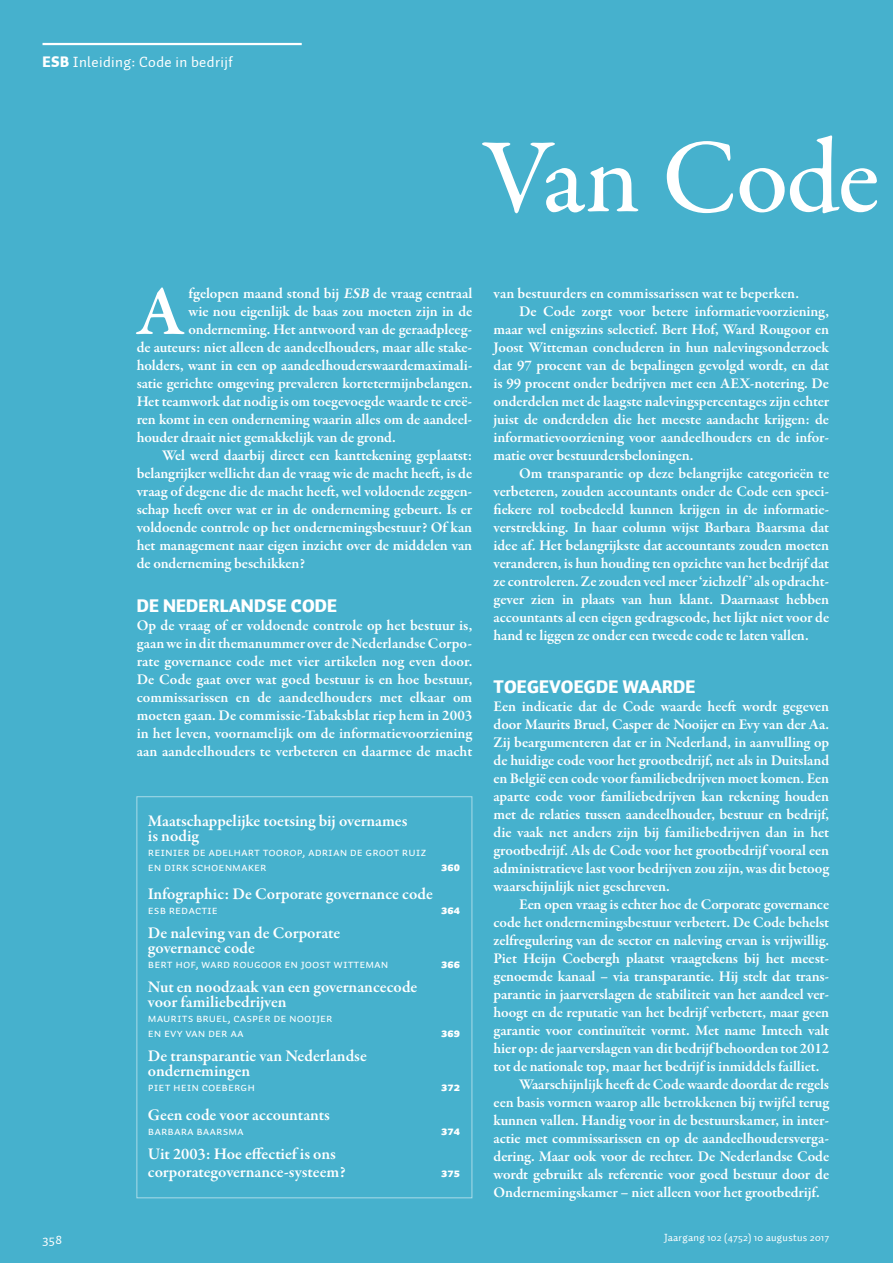
<style>
.page{position:relative;width:893px;height:1263px;background:#46b1cd}
.page>*{position:absolute;margin:0;border:0;box-sizing:border-box;transform-origin:0 0}
.t1{font:500 106.5px "Garamond Premr Pro";letter-spacing:-.015em;color:#fff}
.t2{font:600 71.4px "Garamond Premr Pro";color:#fff}
.t3{font:900 18px "Auto 1";letter-spacing:.01em;color:#fff}
.t4{font:600 16.5px/15px "Garamond Premr Pro";color:#fff}
.t5{font:600 15px/18px "Garamond Premr Pro";letter-spacing:-.01em;color:#fff;text-align:justify}
.t6{font:15px "Auto 1";letter-spacing:.025em;color:#fff}
.t7{font:13.5px "Auto 1";color:#fff}
.t8{font:12px/15px "Auto 1 Regular Sm Cp";color:#fff}
.t9{font:12px "Auto 1 Black Sm Cp";color:#fff}
.t10{font:10.5px "Auto 1";letter-spacing:.025em;color:#fff}
.s1{font-weight:900}
.s2{font-style:italic}
</style>
<div class="page">
<hr style="left:43px;top:43px;width:259px;height:2px;background:#fff">
<p class="t6" style="left:43px;top:53px;width:192px"><span class="s1">ESB</span> Inleiding: Code in bedrijf</p>
<p class="t1" style="left:482px;top:113px;width:399px">Van Code</p>
<p class="t2" style="left:137px;top:268px;width:50px">A</p>
<p class="t5" style="left:189px;top:284px;width:285px">fgelopen maand stond bij <span class="s2">ESB</span> de vraag centraal</p>
<p class="t5" style="left:189px;top:302px;width:285px">wie nou eigenlijk de baas zou moeten zijn in de</p>
<p class="t5" style="left:189px;top:320px;width:285px">onderneming. Het antwoord van de geraadpleeg-</p>
<p class="t5" style="left:137px;top:338px;width:337px">de auteurs: niet alleen de aandeelhouders, maar alle stake-</p>
<p class="t5" style="left:137px;top:356px;width:337px">holders, want in een op aandeelhouderswaardemaximali-</p>
<p class="t5" style="left:137px;top:374px;width:337px">satie gerichte omgeving prevaleren kortetermijnbelangen.</p>
<p class="t5" style="left:137px;top:392px;width:337px">Het teamwork dat nodig is om toegevoegde waarde te creë-</p>
<p class="t5" style="left:137px;top:410px;width:337px">ren komt in een onderneming waarin alles om de aandeel-</p>
<p class="t5" style="left:137px;top:428px;width:260px">houder draait niet gemakkelijk van de grond.</p>
<p class="t5" style="left:162px;top:446px;width:312px">Wel werd daarbij direct een kanttekening geplaatst:</p>
<p class="t5" style="left:137px;top:464px;width:337px">belangrijker wellicht dan de vraag wie de macht heeft, is de</p>
<p class="t5" style="left:137px;top:482px;width:337px">vraag of degene die de macht heeft, wel voldoende zeggen-</p>
<p class="t5" style="left:137px;top:500px;width:337px">schap heeft over wat er in de onderneming gebeurt. Is er</p>
<p class="t5" style="left:137px;top:518px;width:337px">voldoende controle op het ondernemingsbestuur? Of kan</p>
<p class="t5" style="left:137px;top:536px;width:337px">het management naar eigen inzicht over de middelen van</p>
<p class="t5" style="left:137px;top:554px;width:170px">de onderneming beschikken?</p>
<p class="t3" style="left:137px;top:594px;width:202px">DE NEDERLANDSE CODE</p>
<p class="t5" style="left:137px;top:617px;width:337px">Op de vraag of er voldoende controle op het bestuur is, gaan we in dit themanummer over de Nederlandse Corpo&shy;rate governance code met vier artikelen nog even door.<br>De Code gaat over wat goed bestuur is en hoe bestuur, commissarissen en de aandeelhouders met elkaar om moeten gaan. De commissie-Tabaksblat riep hem in 2003 in het leven, voornamelijk om de informatievoorziening aan aandeelhouders te verbeteren en daarmee de macht</p>
<p class="t4" style="left:148px;top:813px;width:261px">Maatschappelijke toetsing bij overnames is nodig</p>
<p class="t8" style="left:148px;top:844px;width:280px">REINIER DE ADELHART TOOROP, ADRIAN DE GROOT RUIZ<br>EN DIRK SCHOENMAKER</p>
<p class="t9" style="left:441px;top:860px;width:20px">360</p>
<p class="t4" style="left:148px;top:887px;width:286px">Infographic: De Corporate governance code</p>
<p class="t8" style="left:148px;top:903px;width:72px">ESB REDACTIE</p>
<p class="t9" style="left:441px;top:903px;width:20px">364</p>
<p class="t4" style="left:148px;top:926px;width:194px">De naleving van de Corporate governance code</p>
<p class="t8" style="left:148px;top:957px;width:242px">BERT HOF, WARD ROUGOOR EN JOOST WITTEMAN</p>
<p class="t9" style="left:441px;top:957px;width:20px">366</p>
<p class="t4" style="left:148px;top:980px;width:271px">Nut en noodzaak van een governancecode voor familiebedrijven</p>
<p class="t8" style="left:148px;top:1011px;width:186px">MAURITS BRUEL, CASPER DE NOOIJER<br>EN EVY VAN DER AA</p>
<p class="t9" style="left:441px;top:1026px;width:20px">369</p>
<p class="t4" style="left:148px;top:1049px;width:220px">De transparantie van Nederlandse ondernemingen</p>
<p class="t8" style="left:148px;top:1080px;width:109px">PIET HEIN COEBERGH</p>
<p class="t9" style="left:441px;top:1080px;width:20px">372</p>
<p class="t4" style="left:148px;top:1107px;width:183px">Geen code voor accountants</p>
<p class="t8" style="left:148px;top:1123px;width:97px">BARBARA BAARSMA</p>
<p class="t9" style="left:441px;top:1124px;width:20px">374</p>
<p class="t4" style="left:148px;top:1145px;width:199px;line-height:18px">Uit 2003: Hoe effectief is ons corporategovernance-systeem?</p>
<p class="t9" style="left:441px;top:1166px;width:20px">375</p>
<p class="t5" style="left:494px;top:284px;width:307px">van bestuurders en commissarissen wat te beperken.</p>
<p class="t5" style="left:519px;top:302px;width:312px">De Code zorgt voor betere informatievoorziening,</p>
<p class="t5" style="left:494px;top:320px;width:337px">maar wel enigszins selectief. Bert Hof, Ward Rougoor en</p>
<p class="t5" style="left:494px;top:338px;width:337px">Joost Witteman concluderen in hun nalevingsonderzoek</p>
<p class="t5" style="left:494px;top:356px;width:337px">dat 97 procent van de bepalingen gevolgd wordt, en dat</p>
<p class="t5" style="left:494px;top:374px;width:337px">is 99 procent onder bedrijven met een AEX-notering. De</p>
<p class="t5" style="left:494px;top:392px;width:337px">onderdelen met de laagste nalevingspercentages zijn echter</p>
<p class="t5" style="left:494px;top:410px;width:337px">juist de onderdelen die het meeste aandacht krijgen: de</p>
<p class="t5" style="left:494px;top:428px;width:337px">informatievoorziening voor aandeelhouders en de infor-</p>
<p class="t5" style="left:494px;top:446px;width:201px">matie over bestuurdersbeloningen.</p>
<p class="t5" style="left:519px;top:464px;width:312px">Om transparantie op deze belangrijke categorieën te</p>
<p class="t5" style="left:494px;top:482px;width:337px">verbeteren, zouden accountants onder de Code een speci-</p>
<p class="t5" style="left:494px;top:500px;width:337px">fiekere rol toebedeeld kunnen krijgen in de informatie-</p>
<p class="t5" style="left:494px;top:518px;width:337px">verstrekking. In haar column wijst Barbara Baarsma dat</p>
<p class="t5" style="left:494px;top:536px;width:337px">idee af. Het belangrijkste dat accountants zouden moeten</p>
<p class="t5" style="left:494px;top:554px;width:337px">veranderen, is hun houding ten opzichte van het bedrijf dat</p>
<p class="t5" style="left:494px;top:572px;width:337px">ze controleren. Ze zouden veel meer ‘zichzelf ’ als opdracht-</p>
<p class="t5" style="left:494px;top:590px;width:337px">gever zien in plaats van hun klant. Daarnaast hebben</p>
<p class="t5" style="left:494px;top:608px;width:337px">accountants al een eigen gedragscode, het lijkt niet voor de</p>
<p class="t5" style="left:494px;top:626px;width:316px">hand te liggen ze onder een tweede code te laten vallen.</p>
<p class="t3" style="left:494px;top:675px;width:204px">TOEGEVOEGDE WAARDE</p>
<p class="t5" style="left:494px;top:697px;width:337px">Een indicatie dat de Code waarde heeft wordt gegeven</p>
<p class="t5" style="left:494px;top:715px;width:337px">door Maurits Bruel, Casper de Nooijer en Evy van der Aa.</p>
<p class="t5" style="left:494px;top:733px;width:337px">Zij beargumenteren dat er in Nederland, in aanvulling op</p>
<p class="t5" style="left:494px;top:751px;width:337px">de huidige code voor het grootbedrijf, net als in Duitsland</p>
<p class="t5" style="left:494px;top:769px;width:337px">en België een code voor familiebedrijven moet komen. Een</p>
<p class="t5" style="left:494px;top:787px;width:337px">aparte code voor familiebedrijven kan rekening houden</p>
<p class="t5" style="left:494px;top:805px;width:337px">met de relaties tussen aandeelhouder, bestuur en bedrijf,</p>
<p class="t5" style="left:494px;top:823px;width:337px">die vaak net anders zijn bij familiebedrijven dan in het</p>
<p class="t5" style="left:494px;top:841px;width:337px">grootbedrijf. Als de Code voor het grootbedrijf vooral een</p>
<p class="t5" style="left:494px;top:859px;width:337px">administratieve last voor bedrijven zou zijn, was dit betoog</p>
<p class="t5" style="left:494px;top:877px;width:178px">waarschijnlijk niet geschreven.</p>
<p class="t5" style="left:519px;top:895px;width:312px">Een open vraag is echter hoe de Corporate governance</p>
<p class="t5" style="left:494px;top:913px;width:337px">code het ondernemingsbestuur verbetert. De Code behelst</p>
<p class="t5" style="left:494px;top:931px;width:337px">zelfregulering van de sector en naleving ervan is vrijwillig.</p>
<p class="t5" style="left:494px;top:949px;width:337px">Piet Heijn Coebergh plaatst vraagtekens bij het meest-</p>
<p class="t5" style="left:494px;top:967px;width:337px">genoemde kanaal – via transparantie. Hij stelt dat trans-</p>
<p class="t5" style="left:494px;top:985px;width:337px">parantie in jaarverslagen de stabiliteit van het aandeel ver-</p>
<p class="t5" style="left:494px;top:1003px;width:337px">hoogt en de reputatie van het bedrijf verbetert, maar geen</p>
<p class="t5" style="left:494px;top:1021px;width:337px">garantie voor continuïteit vormt. Met name Imtech valt</p>
<p class="t5" style="left:494px;top:1039px;width:337px">hier op: de jaarverslagen van dit bedrijf behoorden tot 2012</p>
<p class="t5" style="left:494px;top:1057px;width:327px">tot de nationale top, maar het bedrijf is inmiddels failliet.</p>
<p class="t5" style="left:519px;top:1075px;width:312px">Waarschijnlijk heeft de Code waarde doordat de regels</p>
<p class="t5" style="left:494px;top:1093px;width:337px">een basis vormen waarop alle betrokkenen bij twijfel terug</p>
<p class="t5" style="left:494px;top:1111px;width:337px">kunnen vallen. Handig voor in de bestuurskamer, in inter-</p>
<p class="t5" style="left:494px;top:1129px;width:337px">actie met commissarissen en op de aandeelhoudersverga-</p>
<p class="t5" style="left:494px;top:1147px;width:337px">dering. Maar ook voor de rechter. De Nederlandse Code</p>
<p class="t5" style="left:494px;top:1165px;width:337px">wordt gebruikt als referentie voor goed bestuur door de</p>
<p class="t5" style="left:494px;top:1183px;width:328px">Ondernemingskamer – niet alleen voor het grootbedrijf.</p>
<p class="t7" style="left:43px;top:1231px;width:21px">358</p>
<p class="t10" style="left:664px;top:1231px;width:167px">Jaargang 102 (4752) 10 augustus 2017</p>
</div>
